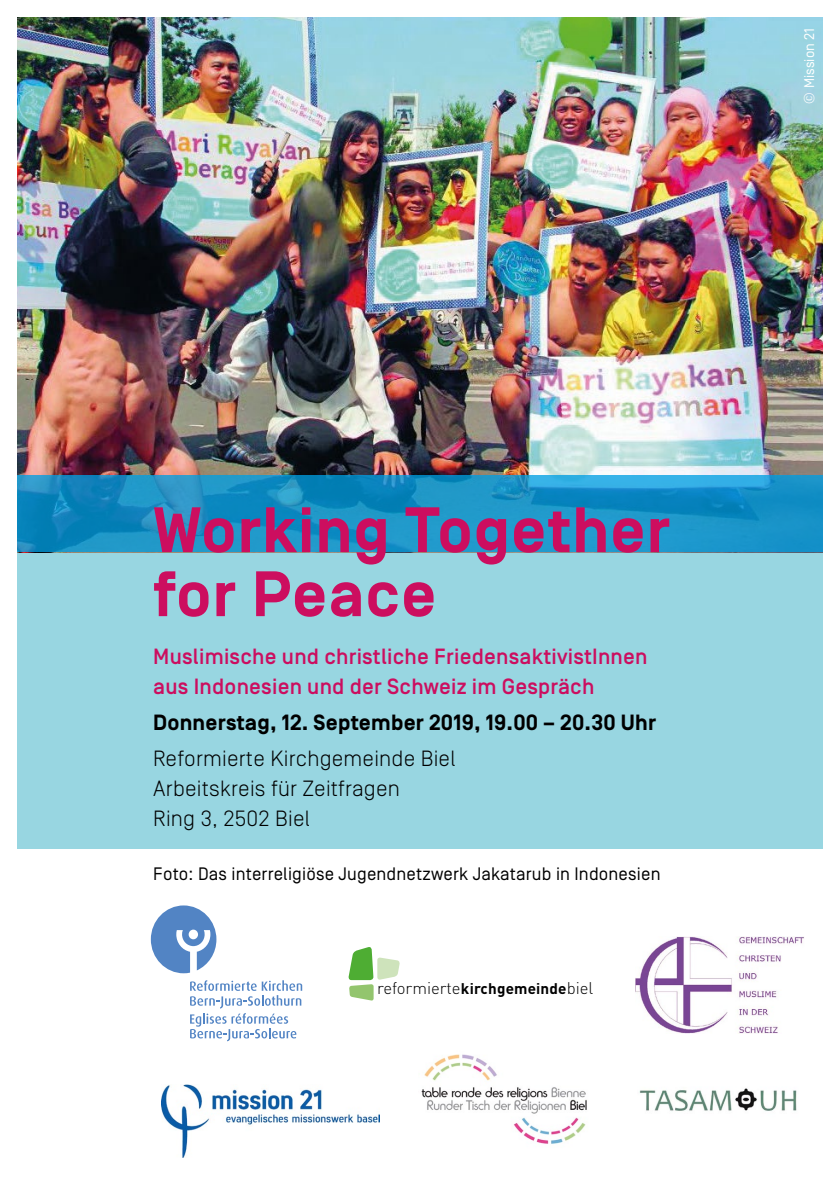
<style>
.page{position:relative;width:840px;height:1191px;background:#fff}
.page>*{position:absolute;margin:0;border:0;box-sizing:border-box;transform-origin:0 0}
.t1{font:700 64px/64px "Simplon BP";letter-spacing:.02em;color:#cc0e5f}
.t2{font:500 22px/30px "Simplon BP";letter-spacing:.01em;color:#cc0e5f}
.t3{font:300 22px/30px "Simplon BP";letter-spacing:.01em;color:#000}
.t4{font:700 22px "Simplon BP";letter-spacing:.01em;color:#000}
.t5{font:18px "Simplon BP Regular";letter-spacing:.01em;color:#000}
.t6{font:300 16.6px "DIN";color:#000}
.t7{font:14px "Simplon BP Regular";letter-spacing:.01em;color:#fff}
.s1{font-family:"Skopex Serif";font-style:italic}
.s2{font-weight:700;font-size:15.2px}
</style>
<div class="page">
<div style="left:17px;top:17px;width:805px;height:831px;background:#98d6e1"></div>
<img style="left:17px;top:17px;width:805px;height:458px">
<svg style="left:17px;top:475px;width:805px;height:77px;background:#1991c6"></svg>
<svg style="left:151px;top:905px;width:65px;height:68px"></svg>
<svg style="left:190px;top:980px;width:112px;height:61px"></svg>
<img style="left:421px;top:1054px;width:166px;height:90px">
<svg style="left:348px;top:947px;width:52px;height:53px"></svg>
<img style="left:635px;top:936px;width:169px;height:97px">
<img style="left:161px;top:1084px;width:218px;height:73px">
<img style="left:639px;top:1088px;width:158px;height:23px">
<p class="t7" style="left:800px;top:103px;width:77px;rotate:-90deg"><span class="s1">©</span> Mission 21</p>
<h1 class="t1" style="left:153px;top:500px;width:518px">Working Together for Peace</h1>
<p class="t2" style="left:153px;top:642px;width:495px">Muslimische und christliche FriedensaktivistInnen aus Indonesien und der Schweiz im Gespräch</p>
<p class="t4" style="left:153px;top:710px;width:504px">Donnerstag, 12. September 2019, 19.00 – 20.30 Uhr</p>
<p class="t3" style="left:153px;top:743px;width:304px">Reformierte Kirchgemeinde Biel<br>Arbeitskreis für Zeitfragen<br>Ring 3, 2502 Biel</p>
<p class="t5" style="left:153px;top:863px;width:508px">Foto: Das interreligiöse Jugendnetzwerk Jakatarub in Indonesien</p>
<p class="t6" style="left:377px;top:978px;width:218px">reformierte<span class="s2">kirchgemeinde</span>biel</p>
</div>
